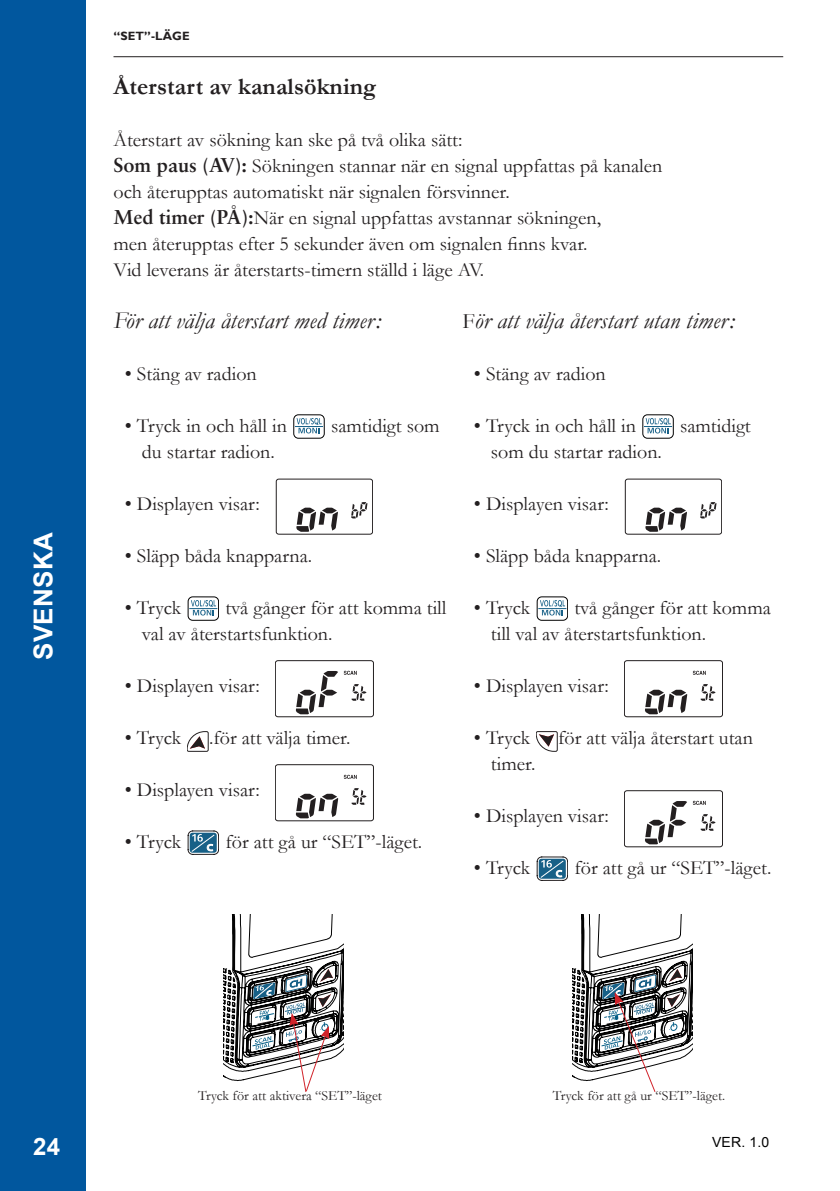
<style>
.page{position:relative;width:840px;height:1191px;background:#fff}
.page>*{position:absolute;margin:0;border:0;box-sizing:border-box;transform-origin:0 0}
.t1{font:700 26px "Arial";letter-spacing:.01em;color:#fff}
.Brödtext{font:italic 24px "Garamond";letter-spacing:.005em;color:#231f20}
.Ingress{font:700 24px "Garamond";letter-spacing:.005em;color:#231f20}
.t2{font:700 24px "Arial";color:#fff}
.Brödtext-2{font:20px/26px "Garamond";color:#231f20}
.Bildtext_bröd{font:14px "Garamond";color:#231f20}
.t3{font:14px "Arial";color:#000}
.t4{font:700 12px "Gill Sans";letter-spacing:.01em;color:#231f20}
.s1{font-family:"Sabon LT Std";font-weight:700}
.s2{font-style:normal;font-size:22px}
</style>
<div class="page">
<div style="left:0;top:0;width:86px;height:1191px;background:#01579e"></div>
<hr style="left:113px;top:56px;width:669px;height:1px;background:#231f20">
<svg style="left:293px;top:414px;width:31px;height:24px"></svg>
<div style="left:276px;top:479px;width:96px;height:55px;border:1px solid #231f20;border-radius:3px"></div>
<svg style="left:351px;top:502px;width:16px;height:16px"></svg>
<svg style="left:296px;top:507px;width:42px;height:25px"></svg>
<svg style="left:188px;top:596px;width:31px;height:24px"></svg>
<svg style="left:295px;top:671px;width:71px;height:43px"></svg>
<div style="left:275px;top:660px;width:98px;height:57px;border:1px solid #231f20;border-radius:3px"></div>
<svg style="left:187px;top:731px;width:21px;height:20px"></svg>
<svg style="left:351px;top:788px;width:15px;height:17px"></svg>
<svg style="left:295px;top:793px;width:43px;height:25px"></svg>
<svg style="left:343px;top:775px;width:13px;height:4px"></svg>
<div style="left:275px;top:764px;width:98px;height:57px;border:1px solid #231f20;border-radius:3px"></div>
<svg style="left:188px;top:830px;width:31px;height:24px"></svg>
<svg style="left:642px;top:414px;width:31px;height:24px"></svg>
<div style="left:624px;top:479px;width:97px;height:55px;border:1px solid #231f20;border-radius:3px"></div>
<svg style="left:700px;top:502px;width:16px;height:16px"></svg>
<svg style="left:645px;top:507px;width:41px;height:25px"></svg>
<svg style="left:536px;top:596px;width:31px;height:24px"></svg>
<svg style="left:700px;top:684px;width:15px;height:17px"></svg>
<svg style="left:645px;top:689px;width:41px;height:25px"></svg>
<svg style="left:692px;top:671px;width:13px;height:4px"></svg>
<div style="left:623px;top:660px;width:99px;height:57px;border:1px solid #231f20;border-radius:3px"></div>
<svg style="left:536px;top:731px;width:21px;height:20px"></svg>
<svg style="left:700px;top:814px;width:15px;height:17px"></svg>
<svg style="left:645px;top:801px;width:41px;height:43px"></svg>
<svg style="left:692px;top:801px;width:13px;height:4px"></svg>
<div style="left:623px;top:790px;width:99px;height:57px;border:1px solid #231f20;border-radius:3px"></div>
<svg style="left:536px;top:856px;width:31px;height:24px"></svg>
<svg style="left:223px;top:914px;width:120px;height:178px"></svg>
<svg style="left:572px;top:914px;width:120px;height:178px"></svg>
<h1 class="t1" style="left:26px;top:660px;width:129px;rotate:-90deg">SVENSKA</h1>
<p class="t4" style="left:113px;top:29px;width:78px">“SET”-LÄGE</p>
<p class="Ingress" style="left:113px;top:70px;width:264px">Återstart av kanalsökning</p>
<p class="Brödtext-2" style="left:113px;top:126px;width:550px">Återstart av sökning kan ske på två olika sätt:<br><span class="s1">Som paus (AV):</span> Sökningen stannar när en signal uppfattas på kanalen och återupptas automatiskt när signalen försvinner.<br><span class="s1">Med timer (PÅ):</span>När en signal uppfattas avstannar sökningen,<br>men återupptas efter 5 sekunder även om signalen finns kvar.<br>Vid leverans är återstarts-timern ställd i läge AV.</p>
<p class="Brödtext" style="left:113px;top:304px;width:269px">För att välja återstart med timer:</p>
<p class="Brödtext-2" style="left:125px;top:360px;width:133px">• Stäng av radion</p>
<p class="Brödtext-2" style="left:125px;top:412px;width:163px">• Tryck in och håll in</p>
<p class="Brödtext-2" style="left:331px;top:412px;width:110px">samtidigt som</p>
<p class="Brödtext-2" style="left:142px;top:438px;width:134px">du startar radion.</p>
<p class="Brödtext-2" style="left:125px;top:490px;width:136px">• Displayen visar:</p>
<p class="Brödtext-2" style="left:125px;top:542px;width:189px">• Släpp båda knapparna.</p>
<p class="Brödtext-2" style="left:125px;top:594px;width:58px">• Tryck</p>
<p class="Brödtext" style="left:462px;top:304px;width:273px"><span class="s2">F</span>ör att välja återstart utan timer:</p>
<p class="Brödtext-2" style="left:473px;top:360px;width:133px">• Stäng av radion</p>
<p class="Brödtext-2" style="left:473px;top:412px;width:163px">• Tryck in och håll in</p>
<p class="Brödtext-2" style="left:679px;top:412px;width:72px">samtidigt</p>
<p class="Brödtext-2" style="left:490px;top:438px;width:172px">som du startar radion.</p>
<p class="Brödtext-2" style="left:473px;top:490px;width:136px">• Displayen visar:</p>
<p class="Brödtext-2" style="left:473px;top:542px;width:189px">• Släpp båda knapparna.</p>
<p class="Brödtext-2" style="left:473px;top:594px;width:58px">• Tryck</p>
<p class="Brödtext-2" style="left:142px;top:594px;width:306px;text-indent:83px">två gånger för att komma till val av återstartsfunktion.</p>
<p class="Brödtext-2" style="left:125px;top:672px;width:136px">• Displayen visar:</p>
<p class="Brödtext-2" style="left:125px;top:724px;width:58px">• Tryck</p>
<p class="Brödtext-2" style="left:209px;top:724px;width:143px">.för att välja timer.</p>
<p class="Brödtext-2" style="left:125px;top:776px;width:136px">• Displayen visar:</p>
<p class="Brödtext-2" style="left:125px;top:828px;width:58px">• Tryck</p>
<p class="Brödtext-2" style="left:225px;top:828px;width:198px">för att gå ur “SET”-läget.</p>
<p class="Brödtext-2" style="left:490px;top:594px;width:281px;text-indent:83px">två gånger för att komma till val av återstartsfunktion.</p>
<p class="Brödtext-2" style="left:473px;top:672px;width:136px">• Displayen visar:</p>
<p class="Brödtext-2" style="left:473px;top:724px;width:58px">• Tryck</p>
<p class="Brödtext-2" style="left:557px;top:724px;width:196px">för att välja återstart utan</p>
<p class="Brödtext-2" style="left:490px;top:750px;width:46px">timer.</p>
<p class="Brödtext-2" style="left:473px;top:802px;width:136px">• Displayen visar:</p>
<p class="Brödtext-2" style="left:473px;top:854px;width:58px">• Tryck</p>
<p class="Brödtext-2" style="left:574px;top:854px;width:198px">för att gå ur “SET”-läget.</p>
<p class="t2" style="left:33px;top:1130px;width:28px">24</p>
<p class="Bildtext_bröd" style="left:198px;top:1086px;width:185px">Tryck för att aktivera “SET”-läget</p>
<p class="Bildtext_bröd" style="left:552px;top:1086px;width:174px">Tryck för att gå ur “SET”-läget.</p>
<p class="t3" style="left:711px;top:1133px;width:59px">VER. 1.0</p>
</div>
